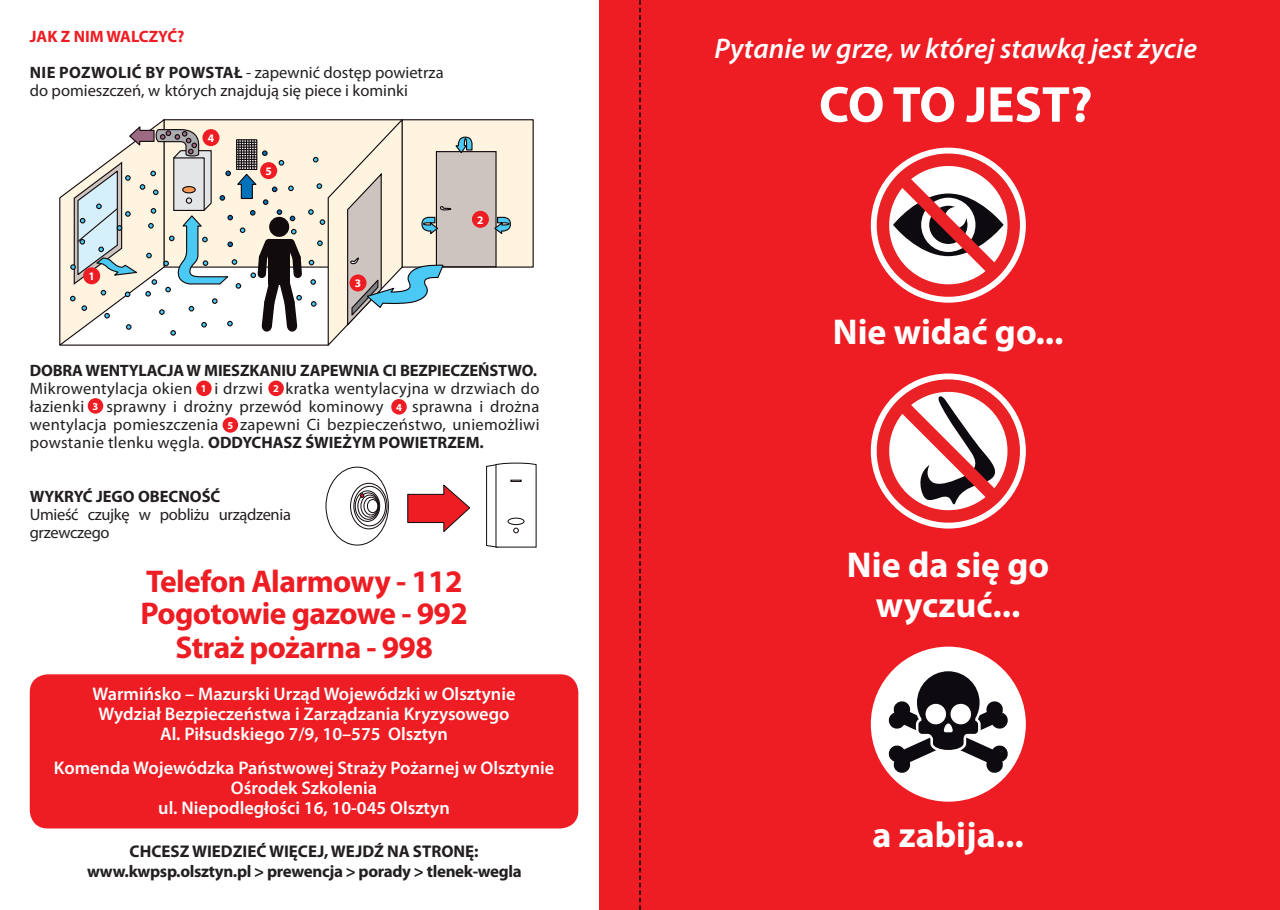
<style>
.page{position:relative;width:1280px;height:910px;background:#fff}
.page>*{position:absolute;margin:0;border:0;box-sizing:border-box;transform-origin:0 0}
.t1{font:700 51px "Myriad Pro";color:#fff}
.t2{font:700 36px/39.9px "Myriad Pro";color:#fff;text-align:center}
.t3{font:700 31.5px/32.7px "Myriad Pro";letter-spacing:-.02em;color:#ee1d23;text-align:center}
.t4{font:italic 600 28.5px "Myriad Pro";color:#fff}
.t5{font:600 18.3px/20.1px "Myriad Pro";color:#fff;text-align:center}
.t6{font:700 16.95px/19.6px "Myriad Pro";letter-spacing:-.015em;color:#231f20;text-align:center}
.t7{font:16.5px/18px "Myriad Pro";color:#231f20}
.t8{font:700 16.5px "Myriad Pro";letter-spacing:-.01em;color:#231f20}
.t9{font:16.5px/18px "Myriad Pro";letter-spacing:-.02em;color:#231f20}
.t10{font:700 11.55px "Myriad Pro";color:#fff}
.t11{font:700 10.5px "Myriad Pro";color:#fff}
.s1{font-weight:700;color:#ee1d23}
.s2{font-weight:700}
</style>
<div class="page">
<div style="left:600px;top:0;width:680px;height:910px;background:#ee1d23"></div>
<svg style="left:870px;top:147px;width:156px;height:150px"></svg>
<svg style="left:870px;top:373px;width:156px;height:150px"></svg>
<div style="left:871px;top:647px;width:155px;height:155px;background:#fff;border-radius:50%"></div>
<svg style="left:888px;top:669px;width:121px;height:105px"></svg>
<div style="left:30px;top:674px;width:548px;height:154px;background:#ee1d23;border-radius:18px"></div>
<div style="left:326px;top:467px;width:63px;height:78px;border:1px solid #120a0c;border-radius:50%"></div>
<div style="left:350px;top:483px;width:37px;height:46px;border:1px solid #120a0c;border-radius:50%"></div>
<div style="left:353px;top:486px;width:33px;height:40px;border:1px solid #120a0c;border-radius:50%"></div>
<div style="left:355px;top:490px;width:25px;height:32px;border:1px solid #120a0c;border-radius:50%"></div>
<div style="left:357px;top:492px;width:22px;height:28px;border:1px solid #120a0c;border-radius:50%"></div>
<div style="left:360px;top:495px;width:19px;height:23px;border:1px solid #120a0c;border-radius:50%"></div>
<div style="left:363px;top:497px;width:16px;height:18px;border:1px solid #120a0c;border-radius:50%"></div>
<div style="left:367px;top:499px;width:11px;height:14px;border:1px solid #120a0c;border-radius:50%"></div>
<svg style="left:360px;top:493px;width:4px;height:5px"></svg>
<svg style="left:486px;top:462px;width:51px;height:86px"></svg>
<svg style="left:407px;top:484px;width:64px;height:48px"></svg>
<div style="left:196px;top:381px;width:16px;height:15px;background:#ee1d23;border-radius:50%"></div>
<div style="left:268px;top:381px;width:16px;height:15px;background:#ee1d23;border-radius:50%"></div>
<div style="left:88px;top:398px;width:15px;height:16px;background:#ee1d23;border-radius:50%"></div>
<div style="left:391px;top:399px;width:16px;height:16px;background:#ee1d23;border-radius:50%"></div>
<div style="left:223px;top:417px;width:15px;height:16px;background:#ee1d23;border-radius:50%"></div>
<div style="left:164px;top:120px;width:239px;height:147px;background:#fef4e0"></div>
<div style="left:402px;top:120px;width:131px;height:147px;background:#fef4e0"></div>
<div style="left:401px;top:119px;width:133px;height:149px;border:1px solid #120a0c"></div>
<div style="left:436px;top:152px;width:60px;height:115px;background:#cdc4c0"></div>
<div style="left:436px;top:151px;width:61px;height:116px;border:1px solid #11090b"></div>
<svg style="left:494px;top:216px;width:17px;height:20px"></svg>
<svg style="left:308px;top:119px;width:165px;height:227px"></svg>
<hr style="left:60px;top:345px;width:268px;height:1px;background:#120a0c">
<svg style="left:59px;top:119px;width:243px;height:227px"></svg>
<div style="left:83px;top:267px;width:17px;height:17px;background:#ee1d23;border-radius:50%"></div>
<div style="left:472px;top:211px;width:17px;height:17px;background:#ee1d23;border-radius:50%"></div>
<div style="left:349px;top:274px;width:17px;height:17px;background:#ee1d23;border-radius:50%"></div>
<div style="left:260px;top:162px;width:17px;height:17px;background:#ee1d23;border-radius:50%"></div>
<div style="left:202px;top:129px;width:17px;height:17px;background:#ee1d23;border-radius:50%"></div>
<svg style="left:639px;top:0;width:2px;height:910px"></svg>
<p class="t7" style="left:30px;top:18px;width:415px;line-height:36px"><span class="s1">JAK Z NIM WALCZYĆ?<br></span><span class="s2">NIE POZWOLIĆ BY POWSTAŁ</span> - zapewnić dostęp powietrza</p>
<p class="t7" style="left:30px;top:81px;width:380px">do pomieszczeń, w których znajdują się piece i kominki</p>
<p class="t10" style="left:88px;top:269px;width:8px">1</p>
<p class="t10" style="left:208px;top:131px;width:8px">4</p>
<p class="t10" style="left:265px;top:164px;width:8px">5</p>
<p class="t10" style="left:355px;top:276px;width:8px">3</p>
<p class="t10" style="left:477px;top:212px;width:8px">2</p>
<p class="t8" style="left:30px;top:360px;width:509px">DOBRAWENTYLACJAW MIESZKANIU ZAPEWNIA CI BEZPIECZEŃSTWO.</p>
<p class="t7" style="left:30px;top:379px;width:511px;text-align:justify">Mikrowentylacja okien 1 i drzwi 2 kratka wentylacyjna w drzwiach do łazienki 3 sprawny i drożny przewód kominowy 4 sprawna i drożna wentylacja pomieszczenia 5 zapewni Ci bezpieczeństwo, uniemożliwi powstanie tlenku węgla. <span class="s2">ODDYCHASZ ŚWIEŻYM POWIETRZEM.</span></p>
<p class="t11" style="left:201px;top:382px;width:7px">1</p>
<p class="t11" style="left:273px;top:382px;width:7px">2</p>
<p class="t11" style="left:93px;top:399px;width:7px">3</p>
<p class="t11" style="left:396px;top:400px;width:7px">4</p>
<p class="t11" style="left:227px;top:418px;width:7px">5</p>
<p class="t8" style="left:30px;top:486px;width:192px">WYKRYĆ JEGO OBECNOŚĆ</p>
<p class="t9" style="left:30px;top:506px;width:263px">Umieść czujkę w pobliżu urządzenia grzewczego</p>
<h3 class="t3" style="left:141px;top:564px;width:329px">Telefon Alarmowy - 112<br>Pogotowie gazowe - 992<br>Straż pożarna - 998</h3>
<p class="t5" style="left:93px;top:683px;width:424px">Warmińsko – Mazurski Urząd Wojewódzki w Olsztynie<br>Wydział Bezpieczeństwa i Zarządzania Kryzysowego<br>Al. Piłsudskiego 7/9, 10–575 Olsztyn</p>
<p class="t5" style="left:54px;top:757px;width:502px">Komenda Wojewódzka Państwowej Straży Pożarnej w Olsztynie<br>Ośrodek Szkolenia<br>ul. Niepodległości 16, 10-045 Olsztyn</p>
<p class="t6" style="left:87px;top:841px;width:436px">CHCESZWIEDZIEĆWIĘCEJ,WEJDŹ NA STRONĘ: www.kwpsp.olsztyn.pl &gt; prewencja &gt; porady &gt; tlenek-wegla</p>
<h3 class="t4" style="left:715px;top:30px;width:484px">Pytanie w grze, w której stawką jest życie</h3>
<h1 class="t1" style="left:819px;top:71px;width:275px">CO TO JEST?</h1>
<h2 class="t2" style="left:833px;top:311px;width:232px">Nie widać go...</h2>
<h2 class="t2" style="left:847px;top:544px;width:204px">Nie da się go wyczuć...</h2>
<h2 class="t2" style="left:873px;top:814px;width:153px">a zabija...</h2>
</div>
